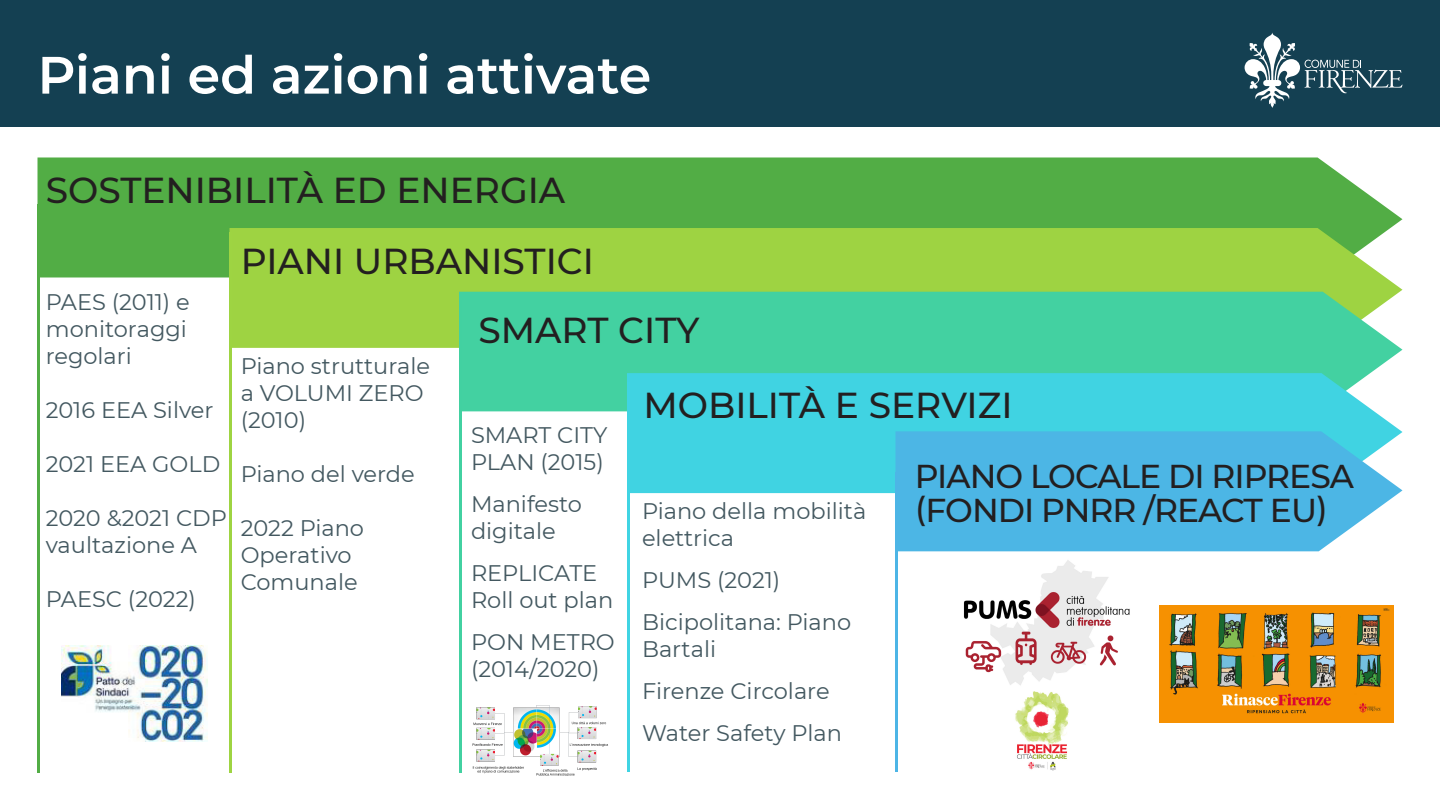
<style>
.page{position:relative;width:1440px;height:810px;background:#fff}
.page>*{position:absolute;margin:0;border:0;box-sizing:border-box;transform-origin:0 0}
.t1{font:600 52.5px "Montserrat";color:#fff}
.t2{font:500 36px "Montserrat";color:#231f20}
.t3{font:500 33px "Montserrat";letter-spacing:-.03em;color:#231f20}
.t4{font:22.5px/27px "Montserrat";color:#435860}
</style>
<div class="page">
<div style="left:0;top:0;width:1440px;height:127px;background:#144052"></div>
<svg style="left:1245px;top:32px;width:157px;height:76px"></svg>
<div style="left:38px;top:157px;width:1364px;height:120px;background:#52ad45"></div>
<div style="left:230px;top:228px;width:1172px;height:120px;background:#9ed342"></div>
<div style="left:459px;top:292px;width:943px;height:119px;background:#43d1a1"></div>
<div style="left:627px;top:373px;width:775px;height:120px;background:#40d3e2"></div>
<svg style="left:896px;top:431px;width:506px;height:120px;fill:#4cb6e5"></svg>
<hr style="left:38px;top:204px;width:2px;height:568px;background:#52ad45">
<hr style="left:230px;top:232px;width:2px;height:540px;background:#9ed442">
<hr style="left:459px;top:300px;width:2px;height:472px;background:#42d1a1">
<hr style="left:627px;top:382px;width:2px;height:390px;background:#40d4e3">
<hr style="left:896px;top:472px;width:2px;height:300px;background:#4db5e6">
<img style="left:62px;top:646px;width:145px;height:95px">
<img style="left:472px;top:706px;width:136px;height:70px">
<img style="left:963px;top:560px;width:167px;height:125px">
<img style="left:1015px;top:692px;width:54px;height:79px">
<img style="left:1160px;top:605px;width:234px;height:117px">
<p class="t1" style="left:38px;top:38px;width:615px">Piani ed azioni attivate</p>
<p class="t2" style="left:46px;top:165px;width:521px">SOSTENIBILITÀ ED ENERGIA</p>
<p class="t4" style="left:46px;top:287px;width:146px">PAES (2011) e monitoraggi regolari</p>
<p class="t4" style="left:46px;top:395px;width:169px">2016 EEA Silver</p>
<p class="t4" style="left:46px;top:449px;width:176px">2021 EEA GOLD</p>
<p class="t4" style="left:46px;top:503px;width:183px">2020 &amp;2021 CDP vaultazione A</p>
<p class="t4" style="left:46px;top:584px;width:152px">PAESC (2022)</p>
<p class="t2" style="left:241px;top:236px;width:355px">PIANI URBANISTICI</p>
<p class="t4" style="left:241px;top:351px;width:191px">Piano strutturale</p>
<p class="t4" style="left:241px;top:378px;width:185px">a VOLUMI ZERO</p>
<p class="t4" style="left:241px;top:405px;width:67px">(2010)</p>
<p class="t4" style="left:241px;top:459px;width:176px">Piano del verde</p>
<p class="t4" style="left:241px;top:513px;width:125px">2022 Piano<br>Operativo<br>Comunale</p>
<p class="t2" style="left:478px;top:305px;width:223px">SMART CITY</p>
<p class="t4" style="left:471px;top:421px;width:138px">SMART CITY<br>PLAN (2015)</p>
<p class="t4" style="left:471px;top:490px;width:112px">Manifesto digitale</p>
<p class="t4" style="left:471px;top:559px;width:144px">REPLICATE<br>Roll out plan</p>
<p class="t4" style="left:471px;top:628px;width:145px">PON METRO</p>
<p class="t4" style="left:471px;top:655px;width:130px">(2014/2020)</p>
<p class="t2" style="left:643px;top:380px;width:370px">MOBILITÀ E SERVIZI</p>
<p class="t4" style="left:642px;top:497px;width:226px">Piano della mobilità elettrica</p>
<p class="t4" style="left:642px;top:566px;width:140px">PUMS (2021)</p>
<p class="t4" style="left:642px;top:608px;width:211px">Bicipolitana: Piano<br>Bartali</p>
<p class="t4" style="left:642px;top:677px;width:189px">Firenze Circolare</p>
<p class="t4" style="left:642px;top:719px;width:202px">Water Safety Plan</p>
<p class="t3" style="left:915px;top:453px;width:441px">PIANO LOCALE DI RIPRESA</p>
<p class="t3" style="left:915px;top:487px;width:415px">(FONDI PNRR /REACT EU)</p>
</div>
